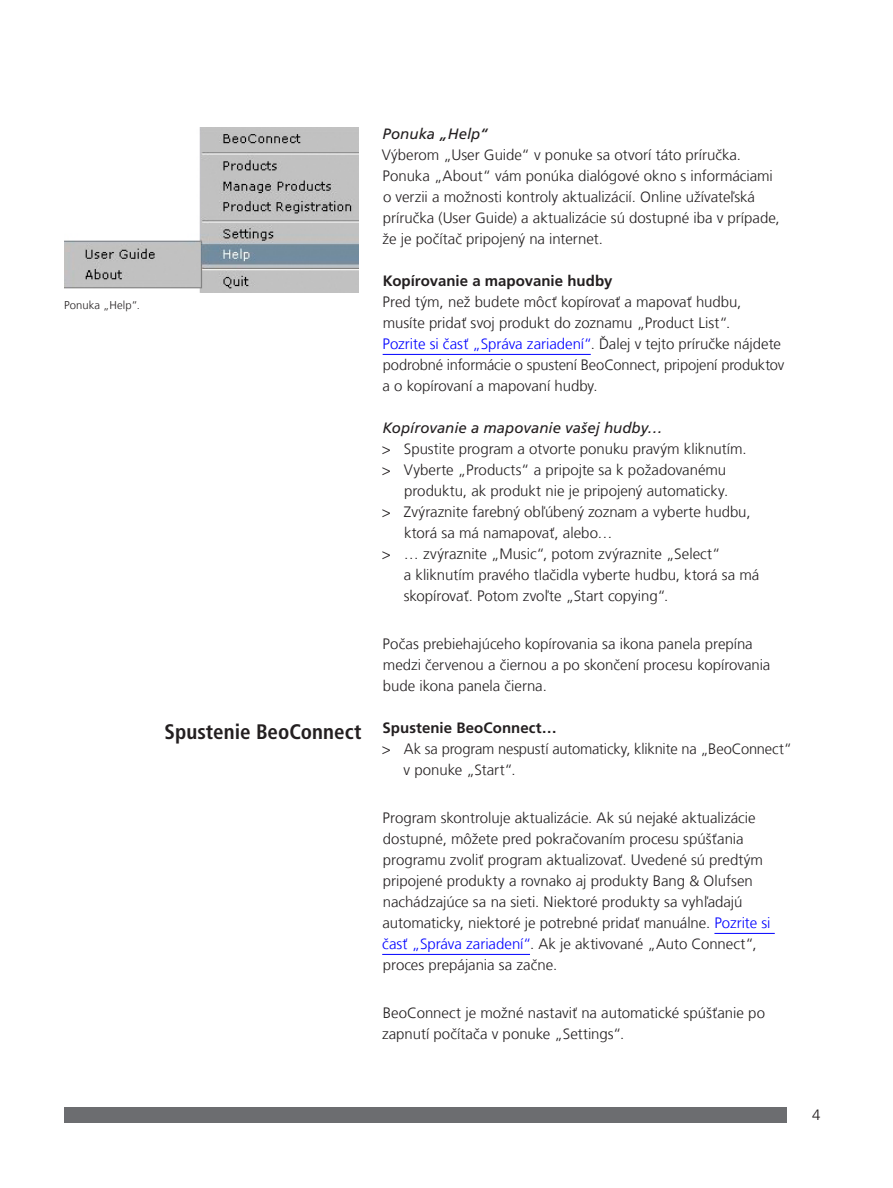
<style>
.page{position:relative;width:893px;height:1188px;background:#fff}
.page>*{position:absolute;margin:0;border:0;box-sizing:border-box;transform-origin:0 0}
.t1{font:700 condensed 21px "Frutiger LT Com";color:#231f20}
.t2{font:300 15px/21px "Frutiger LT Com";color:#231f20}
.t3{font:700 15px "Frutiger LT Com";letter-spacing:.005em;color:#231f20}
.t4{font:italic 15px "Frutiger LT Com";color:#231f20}
.t5{font:300 15px "Frutiger";color:#231f20}
.t6{font:300 11.25px "Frutiger LT Com";letter-spacing:.01em;color:#231f20}
.s1{color:#00f}
</style>
<div class="page">
<div style="left:64px;top:1107px;width:723px;height:15px;background:#6c6d70"></div>
<hr style="left:383px;top:354px;width:208px;height:1px;background:#00f">
<hr style="left:714px;top:933px;width:61px;height:1px;background:#00f">
<hr style="left:382px;top:954px;width:148px;height:1px;background:#00f">
<img style="left:64px;top:128px;width:294px;height:165px">
<p class="t6" style="left:64px;top:299px;width:77px">Ponuka „Help“.</p>
<h1 class="t1" style="left:165px;top:719px;width:198px">Spustenie BeoConnect</h1>
<p class="t4" style="left:383px;top:125px;width:107px">Ponuka „Help“</p>
<p class="t2" style="left:382px;top:145px;width:400px">Výberom „User Guide“ v ponuke sa otvorí táto príručka.<br>Ponuka „About“ vám ponúka dialógové okno s informáciami o verzii a možnosti kontroly aktualizácií. Online užívateľská príručka (User Guide) a aktualizácie sú dostupné iba v prípade, že je počítač pripojený na internet.</p>
<p class="t3" style="left:383px;top:272px;width:231px">Kopírovanie a mapovanie hudby</p>
<p class="t2" style="left:383px;top:292px;width:403px">Pred tým, než budete môcť kopírovať a mapovať hudbu, musíte pridať svoj produkt do zoznamu „Product List“.<br><span class="s1">Pozrite si časť „Správa zariadení“</span>. Ďalej v tejto príručke nájdete podrobné informácie o spustení BeoConnect, pripojení produktov a o kopírovaní a mapovaní hudby.</p>
<p class="t4" style="left:382px;top:419px;width:281px">Kopírovanie a mapovanie vašej hudby…</p>
<p class="t2" style="left:382px;top:439px;width:366px">&gt; Spustite program a otvorte ponuku pravým kliknutím. &gt; Vyberte „Products“ a pripojte sa k požadovanému</p>
<p class="t2" style="left:404px;top:481px;width:326px">produktu, ak produkt nie je pripojený automaticky.</p>
<p class="t2" style="left:382px;top:502px;width:370px">&gt; Zvýraznite farebný obľúbený zoznam a vyberte hudbu,</p>
<p class="t2" style="left:404px;top:523px;width:210px">ktorá sa má namapovať, alebo…</p>
<p class="t2" style="left:382px;top:544px;width:340px">&gt; … zvýraznite „Music“, potom zvýraznite „Select“</p>
<p class="t2" style="left:404px;top:565px;width:357px">a kliknutím pravého tlačidla vyberte hudbu, ktorá sa má</p>
<p class="t2" style="left:404px;top:586px;width:266px">skopírovať. Potom zvoľte „Start copying“.</p>
<p class="t2" style="left:383px;top:634px;width:389px">Počas prebiehajúceho kopírovania sa ikona panela prepína medzi červenou a čiernou a po skončení procesu kopírovania bude ikona panela čierna.</p>
<p class="t3" style="left:382px;top:719px;width:176px">Spustenie BeoConnect…</p>
<p class="t2" style="left:404px;top:739px;width:390px;text-indent:-22px">&gt; Ak sa program nespustí automaticky, kliknite na „BeoConnect“ v ponuke „Start“.</p>
<p class="t2" style="left:382px;top:808px;width:390px">Program skontroluje aktualizácie. Ak sú nejaké aktualizácie dostupné, môžete pred pokračovaním procesu spúšťania programu zvoliť program aktualizovať. Uvedené sú predtým pripojené produkty a rovnako aj produkty Bang &amp; Olufsen nachádzajúce sa na sieti. Niektoré produkty sa vyhľadajú automaticky, niektoré je potrebné pridať manuálne. <span class="s1">Pozrite si časť „Správa zariadení“</span>. Ak je aktivované „Auto Connect“, proces prepájania sa začne.</p>
<p class="t2" style="left:382px;top:1003px;width:384px">BeoConnect je možné nastaviť na automatické spúšťanie po zapnutí počítača v ponuke „Settings“.</p>
<p class="t5" style="left:812px;top:1107px;width:10px">4</p>
</div>
